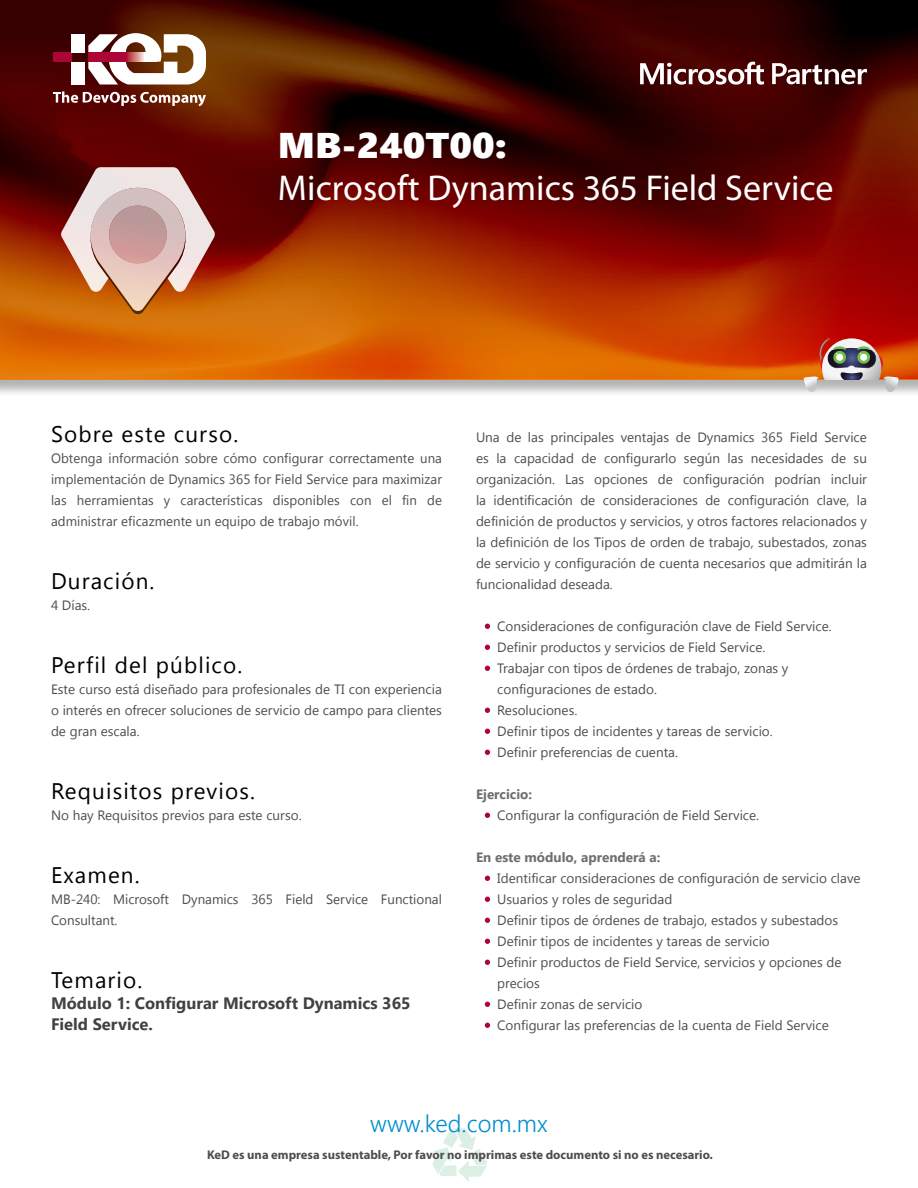
<style>
.page{position:relative;width:918px;height:1188px;background:#fff}
.page>*{position:absolute;margin:0;border:0;box-sizing:border-box;transform-origin:0 0}
.t1{font:36px "Myriad Pro";color:#fff}
.t2{font:35.7px "Segoe UI Black";color:#fff;scale:1.06 1}
.t3{font:300 24px "Segoe UI";color:#008ece}
.t4{font:22.5px "Segoe UI";letter-spacing:.05em;color:#000}
.t5{font:700 16.5px/21px "Segoe UI";color:#414042}
.t6{font:13.5px/21px "Segoe UI";color:#4d4d4f;text-align:justify}
.t7{font:700 13.5px "Segoe UI";color:#6d6e71}
.t8{font:700 12.6px "Myriad Pro";color:#000}
.s1{font-weight:700;color:#ab0635}
</style>
<div class="page">
<svg style="left:433px;top:1128px;width:54px;height:54px"></svg>
<svg style="left:0;top:379px;width:918px;height:15px;background:#cec7c0"></svg>
<img style="left:0;top:0;width:918px;height:379px">
<svg style="left:804px;top:337px;width:95px;height:56px;background:#ba8572"></svg>
<div style="left:53px;top:53px;width:18px;height:9px;background:#ab0635"></div>
<div style="left:71px;top:34px;width:14px;height:19px;background:#fff"></div>
<div style="left:71px;top:62px;width:14px;height:22px;background:#fff"></div>
<svg style="left:88px;top:33px;width:118px;height:52px"></svg>
<div style="left:88px;top:53px;width:38px;height:9px;background:#ab0635"></div>
<svg style="left:126px;top:53px;width:31px;height:9px"></svg>
<svg style="left:53px;top:91px;width:153px;height:15px"></svg>
<svg style="left:640px;top:61px;width:124px;height:24px"></svg>
<svg style="left:772px;top:63px;width:95px;height:22px"></svg>
<svg style="left:61px;top:167px;width:154px;height:147px;background:#ca9882"></svg>
<div style="left:109px;top:206px;width:58px;height:57px;background:linear-gradient(to bottom,#b29899,#d79b99);border-radius:50%"></div>
<h2 class="t2" style="left:278px;top:119px;width:218px">MB-240T00:</h2>
<h1 class="t1" style="left:278px;top:166px;width:557px">Microsoft Dynamics 365 Field Service</h1>
<h3 class="t4" style="left:51px;top:419px;width:189px">Sobre este curso.</h3>
<p class="t6" style="left:51px;top:447px;width:393px">Obtenga información sobre cómo configurar correctamente una implementación de Dynamics 365 for Field Service para maximizar las herramientas y características disponibles con el fin de administrar eficazmente un equipo de trabajo móvil.</p>
<h3 class="t4" style="left:51px;top:566px;width:105px">Duración.</h3>
<p class="t6" style="left:51px;top:594px;width:41px">4 Días.</p>
<h3 class="t4" style="left:51px;top:650px;width:193px">Perfil del público.</h3>
<p class="t6" style="left:51px;top:678px;width:392px">Este curso está diseñado para profesionales de TI con experiencia o interés en ofrecer soluciones de servicio de campo para clientes de gran escala.</p>
<h3 class="t4" style="left:51px;top:776px;width:205px">Requisitos previos.</h3>
<p class="t6" style="left:51px;top:804px;width:252px">No hay Requisitos previos para este curso.</p>
<h3 class="t4" style="left:51px;top:860px;width:90px">Examen.</h3>
<p class="t6" style="left:51px;top:888px;width:392px">MB-240: Microsoft Dynamics 365 Field Service Functional<br>Consultant.</p>
<h3 class="t4" style="left:51px;top:965px;width:93px">Temario.</h3>
<p class="t5" style="left:51px;top:992px;width:361px">Módulo 1: Configurar Microsoft Dynamics 365<br>Field Service.</p>
<p class="t6" style="left:476px;top:426px;width:392px">Una de las principales ventajas de Dynamics 365 Field Service es la capacidad de configurarlo según las necesidades de su organización. Las opciones de configuración podrían incluir la identificación de consideraciones de configuración clave, la definición de productos y servicios, y otros factores relacionados y la definición de los Tipos de orden de trabajo, subestados, zonas de servicio y configuración de cuenta necesarios que admitirán la funcionalidad deseada.</p>
<p class="t6" style="left:490px;top:615px;width:343px"><span class="s1">•</span> Consideraciones de configuración clave de Field Service.</p>
<p class="t6" style="left:490px;top:636px;width:277px"><span class="s1">•</span> Definir productos y servicios de Field Service.</p>
<p class="t6" style="left:497px;top:657px;width:293px;text-indent:-7px"><span class="s1">•</span> Trabajar con tipos de órdenes de trabajo, zonas y configuraciones de estado.</p>
<p class="t6" style="left:490px;top:699px;width:89px"><span class="s1">•</span> Resoluciones.</p>
<p class="t6" style="left:490px;top:720px;width:284px"><span class="s1">•</span> Definir tipos de incidentes y tareas de servicio.</p>
<p class="t6" style="left:490px;top:741px;width:190px"><span class="s1">•</span> Definir preferencias de cuenta.</p>
<p class="t7" style="left:476px;top:782px;width:58px">Ejercicio:</p>
<p class="t6" style="left:490px;top:804px;width:271px"><span class="s1">•</span> Configurar la configuración de Field Service.</p>
<p class="t7" style="left:476px;top:845px;width:186px">En este módulo, aprenderá a:</p>
<p class="t6" style="left:490px;top:867px;width:372px"><span class="s1">•</span> Identificar consideraciones de configuración de servicio clave</p>
<p class="t6" style="left:490px;top:888px;width:184px"><span class="s1">•</span> Usuarios y roles de seguridad</p>
<p class="t6" style="left:490px;top:909px;width:350px"><span class="s1">•</span> Definir tipos de órdenes de trabajo, estados y subestados</p>
<p class="t6" style="left:490px;top:930px;width:281px"><span class="s1">•</span> Definir tipos de incidentes y tareas de servicio</p>
<p class="t6" style="left:497px;top:951px;width:346px;text-indent:-7px"><span class="s1">•</span> Definir productos de Field Service, servicios y opciones de precios</p>
<p class="t6" style="left:490px;top:993px;width:154px"><span class="s1">•</span> Definir zonas de servicio</p>
<p class="t6" style="left:490px;top:1014px;width:340px"><span class="s1">•</span> Configurar las preferencias de la cuenta de Field Service</p>
<h3 class="t3" style="left:370px;top:1101px;width:179px">www.ked.com.mx</h3>
<p class="t8" style="left:207px;top:1146px;width:507px">KeD es una empresa sustentable, Por favor no imprimas este documento si no es necesario.</p>
</div>
